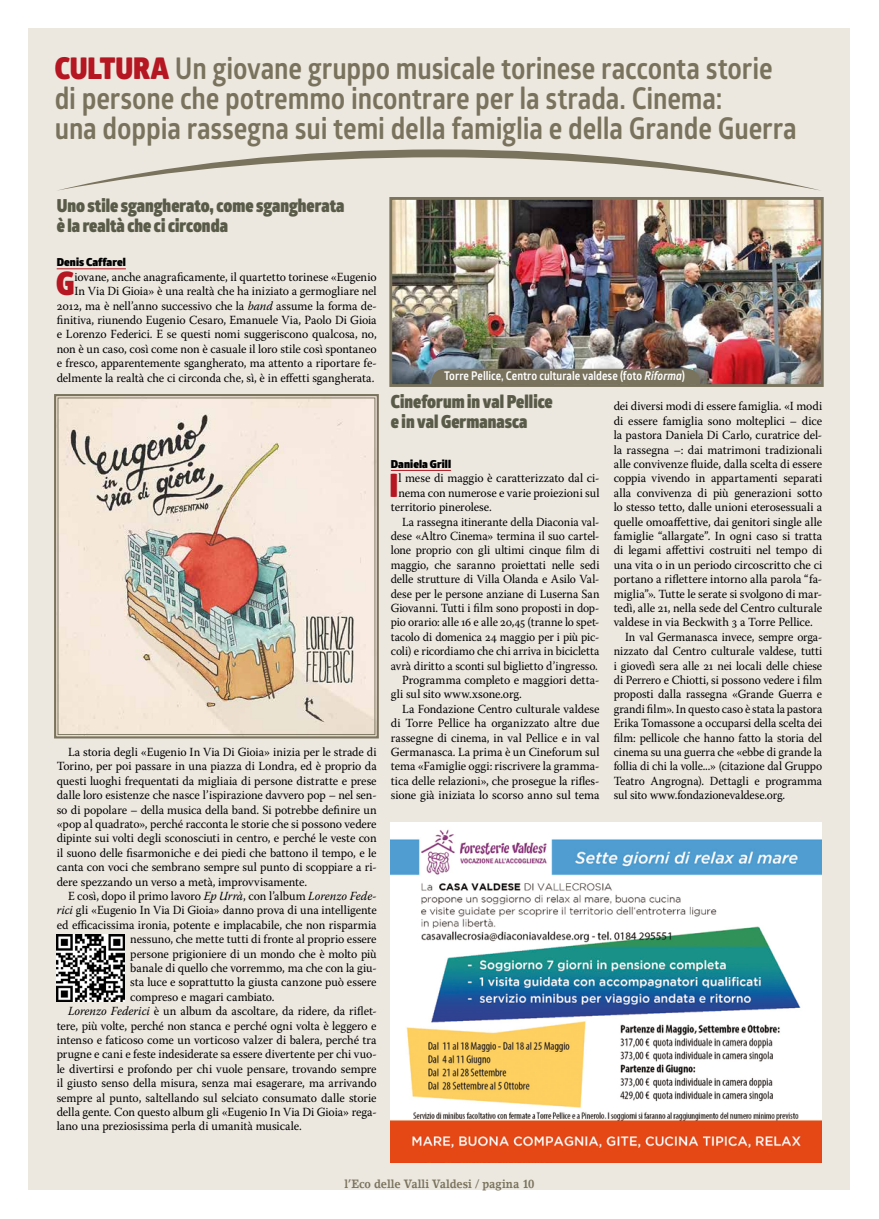
<style>
.page{position:relative;width:879px;height:1219px;background:#fff}
.page>*{position:absolute;margin:0;border:0;box-sizing:border-box;transform-origin:0 0}
.t1{font:900 32.4px "Glober";color:#b51621;scale:.88 1}
.t2{font:700 30px/30px "Glober";letter-spacing:-.005em;color:#79735d;scale:.88 1}
.t3{font:900 18px/20px "Glober";color:#595b48;scale:.88 1}
.t4{font:12.4px/14.4px "Warnock Pro";letter-spacing:-.005em;color:#000;text-align:right;scale:.96 1}
.t5{font:12.4px "Warnock Pro";letter-spacing:-.005em;color:#000;scale:.94 1}
.t6{font:700 12px "Glober";color:#fff;scale:.88 1}
.t7{font:700 12px "Lino Letter Std";letter-spacing:-.005em;color:#79735d;scale:.88 1}
.t8{font:900 11px "Glober";letter-spacing:.01em;color:#000}
.s1{font-weight:900;color:#b51621}
.s2{font-style:italic}
</style>
<div class="page">
<div style="left:28px;top:28px;width:821px;height:1162px;background:#ece8e0"></div>
<hr style="left:57px;top:269px;width:69px;height:1px;background:#b51621">
<svg style="left:58px;top:149px;width:762px;height:42px"></svg>
<img style="left:391px;top:822px;width:431px;height:340px">
<img style="left:393px;top:201px;width:426px;height:182px">
<div style="left:389px;top:197px;width:434px;height:190px;border:3px solid #79735d"></div>
<img style="left:54px;top:394px;width:325px;height:345px">
<div style="left:58px;top:398px;width:317px;height:337px;border:1px solid #79735d"></div>
<hr style="left:391px;top:470px;width:60px;height:1px;background:#b51621">
<img style="left:57px;top:934px;width:68px;height:68px">
<div style="left:430px;top:369px;width:271px;height:16px;background:#79735d"></div>
<h2 class="t2" style="left:55px;top:52px;width:844px"><span class="s1">CULTURA</span> Un giovane gruppo musicale torinese racconta storie di persone che potremmo incontrare per la strada. Cinema:<br>una doppia rassegna sui temi della famiglia e della Grande Guerra</h2>
<h3 class="t3" style="left:57px;top:196px;width:328px">Uno stile sgangherato, come sgangherata è la realtà che ci circonda</h3>
<p class="t8" style="left:57px;top:254px;width:71px">Denis Caffarel</p>
<h1 class="t1" style="left:56px;top:259px;width:22px">G</h1>
<p class="t4" style="left:57px;top:269px;width:335px">iovane, anche anagraficamente, il quartetto torinese «Eugenio<br>In Via Di Gioia» è una realtà che ha iniziato a germogliare nel 2012, ma è nell’anno successivo che la <span class="s2">band</span> assume la forma de&shy;finitiva, riunendo Eugenio Cesaro, Emanuele Via, Paolo Di Gioia e Lorenzo Federici. E se questi nomi suggeriscono qualcosa, no, non è un caso, così come non è casuale il loro stile così spontaneo e fresco, apparentemente sgangherato, ma attento a riportare fe&shy;delmente la realtà che ci circonda che, sì, è in effetti sgangherata.</p>
<p class="t4" style="left:57px;top:745px;width:335px;text-align:justify;text-indent:11px">La storia degli «Eugenio In Via Di Gioia» inizia per le strade di Torino, per poi passare in una piazza di Londra, ed è proprio da questi luoghi frequentati da migliaia di persone distratte e prese dalle loro esistenze che nasce l’ispirazione davvero pop – nel sen&shy;so di popolare – della musica della band. Si potrebbe definire un «pop al quadrato», perché racconta le storie che si possono vedere dipinte sui volti degli sconosciuti in centro, e perché le veste con il suono delle fisarmoniche e dei piedi che battono il tempo, e le canta con voci che sembrano sempre sul punto di scoppiare a ri&shy;dere spezzando un verso a metà, improvvisamente.</p>
<p class="t4" style="left:68px;top:889px;width:323px">E così, dopo il primo lavoro <span class="s2">Ep Urrà</span>, con l’album <span class="s2">Lorenzo Fede-</span></p>
<p class="t4" style="left:57px;top:903px;width:335px"><span class="s2">rici</span> gli «Eugenio In Via Di Gioia» danno prova di una intelligente</p>
<p class="t4" style="left:57px;top:917px;width:335px">ed efficacissima ironia, potente e implacabile, che non risparmia</p>
<p class="t4" style="left:130px;top:932px;width:258px">nessuno, che mette tutti di fronte al proprio essere</p>
<p class="t4" style="left:130px;top:946px;width:258px">persone prigioniere di un mondo che è molto più</p>
<p class="t4" style="left:130px;top:961px;width:258px">banale di quello che vorremmo, ma che con la giu-</p>
<p class="t4" style="left:130px;top:975px;width:258px">sta luce e soprattutto la giusta canzone può essere</p>
<p class="t4" style="left:130px;top:989px;width:152px">compreso e magari cambiato.</p>
<p class="t4" style="left:68px;top:1004px;width:323px"><span class="s2">Lorenzo Federici</span> è un album da ascoltare, da ridere, da riflet-</p>
<p class="t4" style="left:57px;top:1018px;width:335px">tere, più volte, perché non stanca e perché ogni volta è leggero e</p>
<p class="t4" style="left:57px;top:1033px;width:335px">intenso e faticoso come un vorticoso valzer di balera, perché tra</p>
<p class="t4" style="left:57px;top:1047px;width:335px">prugne e cani e feste indesiderate sa essere divertente per chi vuo-</p>
<p class="t4" style="left:57px;top:1061px;width:335px">le divertirsi e profondo per chi vuole pensare, trovando sempre</p>
<p class="t4" style="left:57px;top:1076px;width:335px">il giusto senso della misura, senza mai esagerare, ma arrivando</p>
<p class="t4" style="left:57px;top:1090px;width:335px">sempre al punto, saltellando sul selciato consumato dalle storie</p>
<p class="t4" style="left:57px;top:1105px;width:335px">della gente. Con questo album gli «Eugenio In Via Di Gioia» rega-</p>
<p class="t4" style="left:57px;top:1119px;width:257px">lano una preziosissima perla di umanità musicale.</p>
<p class="t6" style="left:444px;top:368px;width:275px">Torre Pellice, Centro culturale valdese (foto <span class="s2">Riforma</span>)</p>
<h3 class="t3" style="left:391px;top:391px;width:185px">Cineforum in val Pellice e in val Germanasca</h3>
<p class="t8" style="left:391px;top:456px;width:62px">Daniela Grill</p>
<h1 class="t1" style="left:389px;top:460px;width:12px">I</h1>
<p class="t4" style="left:398px;top:471px;width:211px">l mese di maggio è caratterizzato dal ci-</p>
<p class="t4" style="left:398px;top:485px;width:211px">nema con numerose e varie proiezioni sul</p>
<p class="t4" style="left:391px;top:500px;width:107px">territorio pinerolese.</p>
<p class="t5" style="left:402px;top:514px;width:211px">La rassegna itinerante della Diaconia val-</p>
<p class="t5" style="left:391px;top:528px;width:223px">dese «Altro Cinema» termina il suo cartel-</p>
<p class="t5" style="left:391px;top:543px;width:223px">lone proprio con gli ultimi cinque film di</p>
<p class="t5" style="left:391px;top:557px;width:223px">maggio, che saranno proiettati nelle sedi</p>
<p class="t5" style="left:391px;top:572px;width:223px">delle strutture di Villa Olanda e Asilo Val-</p>
<p class="t5" style="left:391px;top:586px;width:223px">dese per le persone anziane di Luserna San</p>
<p class="t5" style="left:391px;top:600px;width:223px">Giovanni. Tutti i film sono proposti in dop-</p>
<p class="t5" style="left:391px;top:615px;width:223px">pio orario: alle 16 e alle 20,45 (tranne lo spet-</p>
<p class="t5" style="left:391px;top:629px;width:223px">tacolo di domenica 24 maggio per i più pic-</p>
<p class="t5" style="left:391px;top:644px;width:223px">coli) e ricordiamo che chi arriva in bicicletta</p>
<p class="t5" style="left:391px;top:658px;width:222px">avrà diritto a sconti sul biglietto d’ingresso.</p>
<p class="t4" style="left:402px;top:673px;width:207px">Programma completo e maggiori detta-</p>
<p class="t4" style="left:391px;top:687px;width:138px">gli sul sito www.xsone.org.</p>
<p class="t4" style="left:402px;top:701px;width:207px">La Fondazione Centro culturale valdese</p>
<p class="t4" style="left:391px;top:716px;width:219px">di Torre Pellice ha organizzato altre due</p>
<p class="t4" style="left:391px;top:730px;width:219px">rassegne di cinema, in val Pellice e in val</p>
<p class="t4" style="left:391px;top:745px;width:219px">Germanasca. La prima è un Cineforum sul</p>
<p class="t4" style="left:391px;top:759px;width:219px">tema «Famiglie oggi: riscrivere la gramma-</p>
<p class="t4" style="left:391px;top:773px;width:219px">tica delle relazioni», che prosegue la rifles-</p>
<p class="t4" style="left:391px;top:788px;width:219px">sione già iniziata lo scorso anno sul tema</p>
<p class="t4" style="left:614px;top:399px;width:219px">dei diversi modi di essere famiglia. «I modi</p>
<p class="t4" style="left:614px;top:413px;width:219px">di essere famiglia sono molteplici – dice</p>
<p class="t4" style="left:614px;top:428px;width:219px">la pastora Daniela Di Carlo, curatrice del-</p>
<p class="t4" style="left:613px;top:442px;width:219px">la rassegna –: dai matrimoni tradizionali</p>
<p class="t4" style="left:613px;top:457px;width:219px">alle convivenze fluide, dalla scelta di essere</p>
<p class="t4" style="left:613px;top:471px;width:219px">coppia vivendo in appartamenti separati</p>
<p class="t4" style="left:613px;top:485px;width:219px">alla convivenza di più generazioni sotto</p>
<p class="t4" style="left:613px;top:500px;width:219px">lo stesso tetto, dalle unioni eterosessuali a</p>
<p class="t4" style="left:613px;top:514px;width:219px">quelle omoaffettive, dai genitori single alle</p>
<p class="t4" style="left:613px;top:529px;width:219px">famiglie “allargate”. In ogni caso si tratta</p>
<p class="t4" style="left:613px;top:543px;width:219px">di legami affettivi costruiti nel tempo di</p>
<p class="t4" style="left:613px;top:557px;width:219px">una vita o in un periodo circoscritto che ci</p>
<p class="t4" style="left:613px;top:572px;width:219px">portano a riflettere intorno alla parola “fa-</p>
<p class="t4" style="left:613px;top:586px;width:219px">miglia”». Tutte le serate si svolgono di mar-</p>
<p class="t4" style="left:613px;top:601px;width:219px">tedì, alle 21, nella sede del Centro culturale</p>
<p class="t4" style="left:613px;top:615px;width:209px">valdese in via Beckwith 3 a Torre Pellice.</p>
<p class="t5" style="left:625px;top:629px;width:211px">In val Germanasca invece, sempre orga-</p>
<p class="t5" style="left:613px;top:644px;width:223px">nizzato dal Centro culturale valdese, tutti</p>
<p class="t5" style="left:613px;top:658px;width:223px">i giovedì sera alle 21 nei locali delle chiese</p>
<p class="t5" style="left:613px;top:672px;width:223px">di Perrero e Chiotti, si possono vedere i film</p>
<p class="t5" style="left:613px;top:687px;width:223px">proposti dalla rassegna «Grande Guerra e</p>
<p class="t5" style="left:613px;top:701px;width:223px">grandi film». In questo caso è stata la pastora</p>
<p class="t5" style="left:613px;top:716px;width:223px">Erika Tomassone a occuparsi della scelta dei</p>
<p class="t5" style="left:613px;top:730px;width:223px">film: pellicole che hanno fatto la storia del</p>
<p class="t5" style="left:613px;top:744px;width:223px">cinema su una guerra che «ebbe di grande la</p>
<p class="t5" style="left:613px;top:759px;width:223px">follia di chi la volle...» (citazione dal Gruppo</p>
<p class="t5" style="left:613px;top:773px;width:223px">Teatro Angrogna). Dettagli e programma</p>
<p class="t5" style="left:613px;top:788px;width:184px">sul sito www.fondazionevaldese.org.</p>
<p class="t7" style="left:344px;top:1176px;width:217px">l’Eco delle Valli Valdesi / pagina 10</p>
</div>
